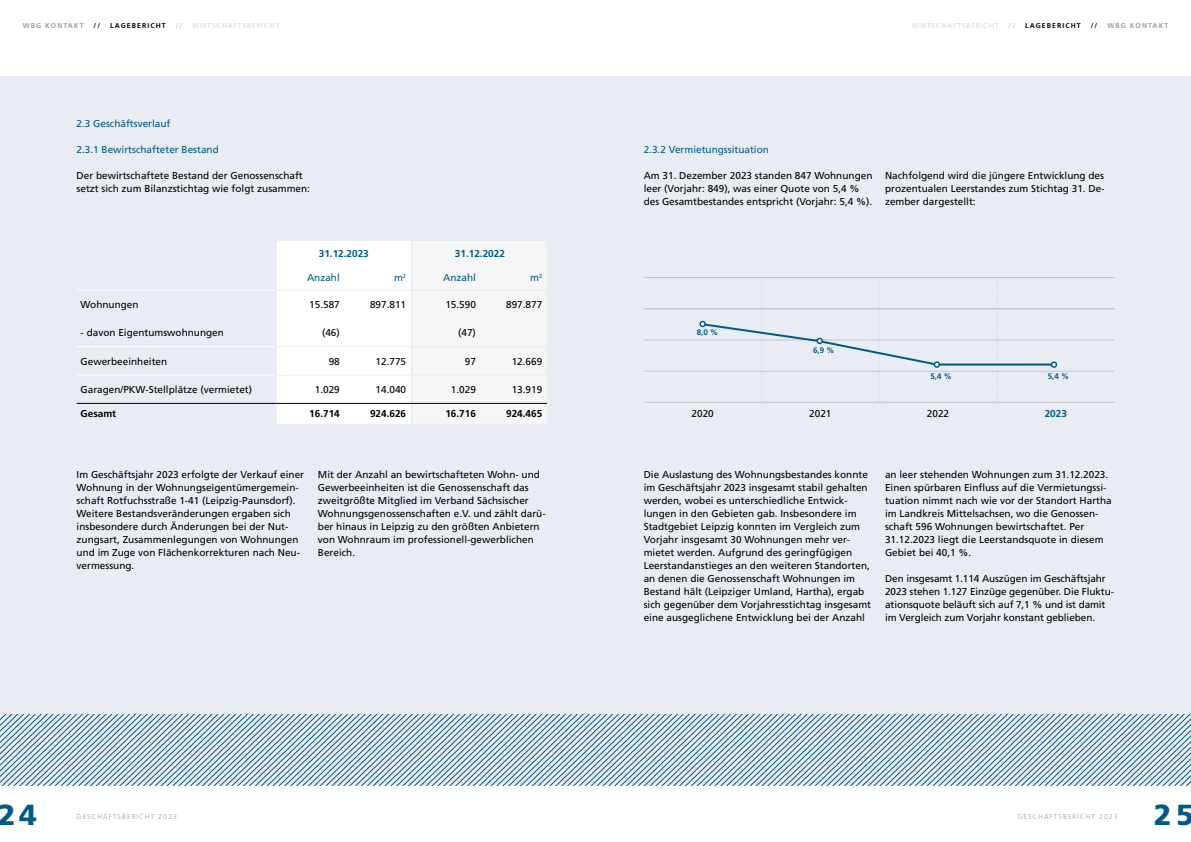
<style>
.page{position:relative;width:1191px;height:842px;background:#fff}
.page>*{position:absolute;margin:0;border:0;box-sizing:border-box;transform-origin:0 0}
.t1{font:900 29px "Frutiger LT Std";color:#005a88}
.t2{font:10px/13px "Frutiger LT Std";color:#000}
.t3{font:10px "Frutiger LT Std";color:#005a88}
.t4{font:700 10px "Frutiger LT Std";color:#000}
.t5{font:700 10px "Frutiger LT Std";color:#005a88}
.t6{font:700 8px "Frutiger LT Std";color:#005a88}
.t7{font:300 7px "Frutiger LT Std";letter-spacing:.15em;color:#9d9d9c}
.t8{font:300 7px "Frutiger LT Std";letter-spacing:.15em;color:#c6c6c6}
.t9{font:700 7px "Frutiger LT Std";letter-spacing:.15em;color:#000}
.t10{font:700 7px "Frutiger LT Std";letter-spacing:.15em;color:#9d9d9c}
.t11{font:700 7px "Frutiger LT Std";color:#c6c6c6}
</style>
<div class="page">
<div style="left:0;top:77px;width:1191px;height:708px;background:#e9ecf3"></div>
<hr style="left:644px;top:309px;width:470px;height:1px;background:#c6c6c6">
<svg style="left:277px;top:241px;width:270px;height:183px"></svg>
<hr style="left:77px;top:289px;width:198px;height:1px;background:#fff">
<hr style="left:77px;top:346px;width:198px;height:1px;background:#fff">
<hr style="left:77px;top:375px;width:198px;height:1px;background:#fff">
<hr style="left:411px;top:241px;width:2px;height:24px;background:#e9ecf3">
<hr style="left:411px;top:265px;width:2px;height:24px;background:#e9ecf3">
<hr style="left:411px;top:290px;width:2px;height:28px;background:#e9ecf3">
<hr style="left:411px;top:318px;width:2px;height:28px;background:#e9ecf3">
<hr style="left:411px;top:347px;width:2px;height:28px;background:#e9ecf3">
<hr style="left:411px;top:376px;width:2px;height:27px;background:#e9ecf3">
<hr style="left:411px;top:404px;width:2px;height:20px;background:#e9ecf3">
<hr style="left:77px;top:403px;width:199px;height:1px;background:#000">
<hr style="left:276px;top:403px;width:68px;height:1px;background:#000">
<hr style="left:344px;top:403px;width:68px;height:1px;background:#000">
<hr style="left:412px;top:403px;width:68px;height:1px;background:#000">
<hr style="left:480px;top:403px;width:67px;height:1px;background:#000">
<hr style="left:277px;top:289px;width:67px;height:1px;background:#e9ecf3">
<hr style="left:344px;top:289px;width:68px;height:1px;background:#e9ecf3">
<hr style="left:412px;top:289px;width:68px;height:1px;background:#e9ecf3">
<hr style="left:480px;top:289px;width:67px;height:1px;background:#e9ecf3">
<hr style="left:277px;top:346px;width:67px;height:1px;background:#e9ecf3">
<hr style="left:344px;top:346px;width:68px;height:1px;background:#e9ecf3">
<hr style="left:412px;top:346px;width:68px;height:1px;background:#e9ecf3">
<hr style="left:480px;top:346px;width:67px;height:1px;background:#e9ecf3">
<hr style="left:277px;top:375px;width:67px;height:1px;background:#e9ecf3">
<hr style="left:344px;top:375px;width:68px;height:1px;background:#e9ecf3">
<hr style="left:412px;top:375px;width:68px;height:1px;background:#e9ecf3">
<hr style="left:480px;top:375px;width:67px;height:1px;background:#e9ecf3">
<hr style="left:644px;top:277px;width:470px;height:1px;background:#c6c6c6">
<hr style="left:644px;top:371px;width:470px;height:1px;background:#c6c6c6">
<hr style="left:644px;top:340px;width:470px;height:1px;background:#c6c6c6">
<hr style="left:644px;top:308px;width:470px;height:1px;background:#c6c6c6">
<hr style="left:644px;top:402px;width:470px;height:1px;background:#c6c6c6">
<div style="left:1050px;top:361px;width:7px;height:7px;border:2px solid #005a88;border-radius:50%"></div>
<svg style="left:700px;top:278px;width:356px;height:124px"></svg>
<div style="left:699px;top:321px;width:7px;height:6px;border:2px solid #005a88;border-radius:50%"></div>
<svg style="left:378px;top:714px;width:813px;height:71px"></svg>
<svg style="left:0;top:714px;width:378px;height:71px"></svg>
<p class="t10" style="left:23px;top:21px;width:62px">WBG KONTAKT</p>
<p class="t9" style="left:94px;top:21px;width:8px">//</p>
<p class="t9" style="left:110px;top:21px;width:57px">LAGEBERICHT</p>
<p class="t11" style="left:176px;top:21px;width:8px">//</p>
<p class="t8" style="left:192px;top:22px;width:88px">WIRTSCHAFTSBERICHT</p>
<p class="t8" style="left:911px;top:22px;width:88px">WIRTSCHAFTSBERICHT</p>
<p class="t11" style="left:1008px;top:21px;width:8px">//</p>
<p class="t9" style="left:1025px;top:21px;width:57px">LAGEBERICHT</p>
<p class="t9" style="left:1090px;top:21px;width:8px">//</p>
<p class="t10" style="left:1107px;top:21px;width:62px">WBG KONTAKT</p>
<p class="t3" style="left:77px;top:118px;width:95px">2.3 Geschäftsverlauf</p>
<p class="t3" style="left:77px;top:144px;width:144px">2.3.1 Bewirtschafteter Bestand</p>
<p class="t2" style="left:77px;top:169px;width:235px">Der bewirtschaftete Bestand der Genossenschaft setzt sich zum Bilanzstichtag wie folgt zusammen:</p>
<p class="t5" style="left:319px;top:248px;width:52px">31.12.2023</p>
<p class="t5" style="left:455px;top:248px;width:52px">31.12.2022</p>
<p class="t3" style="left:307px;top:272px;width:34px">Anzahl</p>
<p class="t3" style="left:394px;top:272px;width:14px">m<sup>2</sup></p>
<p class="t3" style="left:443px;top:272px;width:34px">Anzahl</p>
<p class="t3" style="left:530px;top:272px;width:14px">m<sup>2</sup></p>
<p class="t2" style="left:81px;top:298px;width:60px">Wohnungen</p>
<p class="t2" style="left:309px;top:298px;width:32px">15.587</p>
<p class="t2" style="left:370px;top:298px;width:38px">897.811</p>
<p class="t2" style="left:445px;top:298px;width:32px">15.590</p>
<p class="t2" style="left:506px;top:298px;width:38px">897.877</p>
<p class="t2" style="left:81px;top:326px;width:145px">- davon Eigentumswohnungen</p>
<p class="t2" style="left:322px;top:326px;width:19px">(46)</p>
<p class="t2" style="left:458px;top:326px;width:19px">(47)</p>
<p class="t2" style="left:81px;top:355px;width:88px">Gewerbeeinheiten</p>
<p class="t2" style="left:329px;top:355px;width:13px">98</p>
<p class="t2" style="left:375px;top:355px;width:32px">12.775</p>
<p class="t2" style="left:465px;top:355px;width:13px">97</p>
<p class="t2" style="left:512px;top:355px;width:32px">12.669</p>
<p class="t2" style="left:81px;top:383px;width:173px">Garagen/PKW-Stellplätze (vermietet)</p>
<p class="t2" style="left:315px;top:383px;width:27px">1.029</p>
<p class="t2" style="left:375px;top:383px;width:32px">14.040</p>
<p class="t2" style="left:451px;top:383px;width:27px">1.029</p>
<p class="t2" style="left:512px;top:383px;width:32px">13.919</p>
<p class="t4" style="left:81px;top:408px;width:37px">Gesamt</p>
<p class="t4" style="left:309px;top:408px;width:32px">16.714</p>
<p class="t4" style="left:370px;top:408px;width:38px">924.626</p>
<p class="t4" style="left:445px;top:408px;width:32px">16.716</p>
<p class="t4" style="left:506px;top:408px;width:38px">924.465</p>
<p class="t3" style="left:643px;top:144px;width:127px">2.3.2 Vermietungssituation</p>
<p class="t2" style="left:643px;top:169px;width:230px">Am 31. Dezember 2023 standen 847 Wohnungen leer (Vorjahr: 849), was einer Quote von 5,4 % des Gesamtbestandes entspricht (Vorjahr: 5,4 %).</p>
<p class="t2" style="left:885px;top:169px;width:221px;text-align:justify">Nachfolgend wird die jüngere Entwicklung des prozentualen Leerstandes zum Stichtag 31. De&shy;zember dargestellt:</p>
<p class="t6" style="left:696px;top:328px;width:23px">8,0 %</p>
<p class="t6" style="left:813px;top:346px;width:23px">6,9 %</p>
<p class="t6" style="left:930px;top:371px;width:23px">5,4 %</p>
<p class="t6" style="left:1047px;top:371px;width:23px">5,4 %</p>
<p class="t2" style="left:691px;top:407px;width:24px">2020</p>
<p class="t2" style="left:809px;top:407px;width:24px">2021</p>
<p class="t2" style="left:927px;top:407px;width:24px">2022</p>
<p class="t5" style="left:1044px;top:408px;width:24px">2023</p>
<p class="t2" style="left:77px;top:468px;width:229px">Im Geschäftsjahr 2023 erfolgte der Verkauf einer Wohnung in der Wohnungseigentümergemein&shy;schaft Rotfuchsstraße 1-41 (Leipzig-Paunsdorf).<br>Weitere Bestandsveränderungen ergaben sich insbesondere durch Änderungen bei der Nut&shy;zungsart, Zusammenlegungen von Wohnungen und im Zuge von Flächenkorrekturen nach Neu&shy;vermessung.</p>
<p class="t2" style="left:318px;top:468px;width:229px">Mit der Anzahl an bewirtschafteten Wohn- und Gewerbeeinheiten ist die Genossenschaft das zweitgrößte Mitglied im Verband Sächsischer Wohnungsgenossenschaften e.V. und zählt darü&shy;ber hinaus in Leipzig zu den größten Anbietern von Wohnraum im professionell-gewerblichen Bereich.</p>
<p class="t2" style="left:643px;top:468px;width:229px">Die Auslastung des Wohnungsbestandes konnte im Geschäftsjahr 2023 insgesamt stabil gehalten werden, wobei es unterschiedliche Entwick&shy;lungen in den Gebieten gab. Insbesondere im Stadtgebiet Leipzig konnten im Vergleich zum Vorjahr insgesamt 30 Wohnungen mehr ver&shy;mietet werden. Aufgrund des geringfügigen Leerstandanstieges an den weiteren Standorten, an denen die Genossenschaft Wohnungen im Bestand hält (Leipziger Umland, Hartha), ergab sich gegenüber dem Vorjahresstichtag insgesamt eine ausgeglichene Entwicklung bei der Anzahl</p>
<p class="t2" style="left:885px;top:468px;width:228px">an leer stehenden Wohnungen zum 31.12.2023.<br>Einen spürbaren Einfluss auf die Vermietungssi&shy;tuation nimmt nach wie vor der Standort Hartha im Landkreis Mittelsachsen, wo die Genossen&shy;schaft 596 Wohnungen bewirtschaftet. Per 31.12.2023 liegt die Leerstandsquote in diesem Gebiet bei 40,1 %.</p>
<p class="t2" style="left:885px;top:572px;width:230px">Den insgesamt 1.114 Auszügen im Geschäftsjahr 2023 stehen 1.127 Einzüge gegenüber. Die Fluktu&shy;ationsquote beläuft sich auf 7,1 % und ist damit im Vergleich zum Vorjahr konstant geblieben.</p>
<h1 class="t1" style="left:-3px;top:797px;width:41px">24</h1>
<p class="t7" style="left:77px;top:812px;width:102px">GESCHÄFTSBERICHT 2023</p>
<p class="t7" style="left:1017px;top:812px;width:102px">GESCHÄFTSBERICHT 2023</p>
<h1 class="t1" style="left:1154px;top:797px;width:41px">25</h1>
</div>
